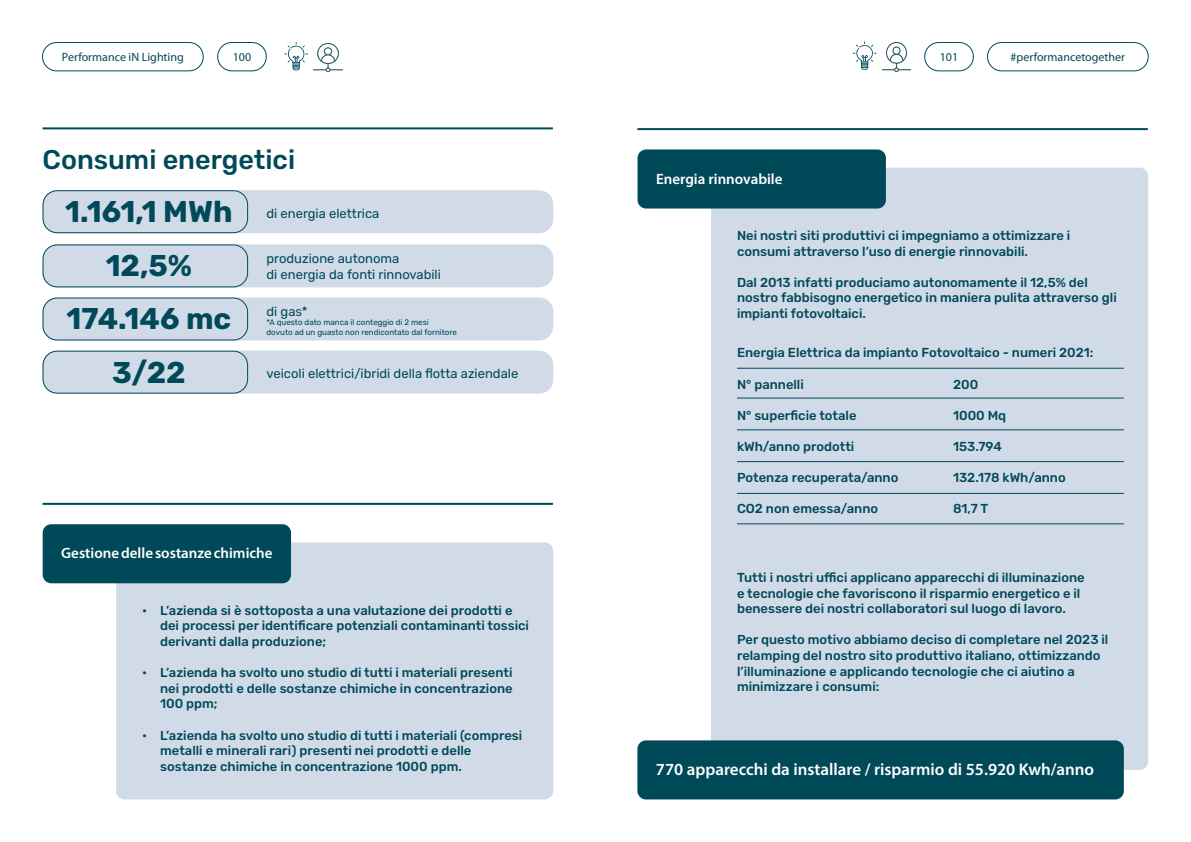
<style>
.page{position:relative;width:1191px;height:842px;background:#fff}
.page>*{position:absolute;margin:0;border:0;box-sizing:border-box;transform-origin:0 0}
.t1{font:700 30px/53.5px "Rubik";color:#004959;text-align:center}
.t2{font:300 27px "Rubik";color:#004959}
.t3{font:600 17px "Myriad Pro";color:#fff}
.t4{font:600 15px "Myriad Pro";color:#fff}
.t5{font:300 13px/15.6px "Rubik";color:#004959}
.t6{font:13px/16px "Rubik";color:#004959}
.t7{font:12px "Myriad Pro";color:#004959}
.t8{font:8px/9.6px "Rubik";color:#004959}
</style>
<div class="page">
<div style="left:42px;top:42px;width:161px;height:29px;border:1px solid #004959;border-radius:14px"></div>
<div style="left:987px;top:42px;width:161px;height:29px;border:1px solid #004959;border-radius:14px"></div>
<div style="left:217px;top:42px;width:49px;height:29px;border:1px solid #004959;border-radius:14px"></div>
<div style="left:924px;top:42px;width:49px;height:29px;border:1px solid #004959;border-radius:14px"></div>
<hr style="left:43px;top:127px;width:510px;height:2px;background:#004959">
<hr style="left:43px;top:503px;width:510px;height:2px;background:#004959">
<div style="left:43px;top:190px;width:510px;height:43px;background:#d1dbe8;border-radius:14px"></div>
<div style="left:43px;top:244px;width:510px;height:43px;background:#d1dbe8;border-radius:14px"></div>
<div style="left:43px;top:297px;width:510px;height:43px;background:#d1dbe8;border-radius:14px"></div>
<div style="left:43px;top:351px;width:510px;height:43px;background:#d1dbe8;border-radius:14px"></div>
<div style="left:43px;top:190px;width:205px;height:43px;border:1px solid #004959;border-radius:14px"></div>
<div style="left:43px;top:244px;width:205px;height:43px;border:1px solid #004959;border-radius:14px"></div>
<div style="left:43px;top:297px;width:205px;height:43px;border:1px solid #004959;border-radius:14px"></div>
<div style="left:43px;top:351px;width:205px;height:43px;border:1px solid #004959;border-radius:14px"></div>
<div style="left:116px;top:542px;width:437px;height:257px;background:#d1dbe8;border-radius:9px"></div>
<div style="left:43px;top:524px;width:248px;height:59px;background:#004959;border-radius:9px"></div>
<hr style="left:637px;top:128px;width:510px;height:2px;background:#004959">
<div style="left:711px;top:168px;width:437px;height:602px;background:#d1dbe8;border-radius:9px"></div>
<div style="left:637px;top:149px;width:249px;height:60px;background:#004959;border-radius:9px"></div>
<div style="left:637px;top:740px;width:486px;height:59px;background:#004959;border-radius:9px"></div>
<hr style="left:737px;top:368px;width:386px;height:1px;background:#004959">
<hr style="left:737px;top:398px;width:386px;height:1px;background:#004959">
<hr style="left:737px;top:429px;width:386px;height:1px;background:#004959">
<hr style="left:737px;top:461px;width:386px;height:1px;background:#004959">
<hr style="left:737px;top:493px;width:386px;height:1px;background:#004959">
<hr style="left:737px;top:523px;width:386px;height:1px;background:#004959">
<svg style="left:284px;top:42px;width:24px;height:28px"></svg>
<img style="left:314px;top:43px;width:28px;height:29px">
<svg style="left:852px;top:41px;width:24px;height:29px"></svg>
<img style="left:882px;top:43px;width:28px;height:28px">
<p class="t7" style="left:62px;top:50px;width:123px">Performance iN Lighting</p>
<p class="t7" style="left:233px;top:50px;width:20px">100</p>
<p class="t7" style="left:939px;top:50px;width:20px">101</p>
<p class="t7" style="left:1010px;top:50px;width:116px">#performancetogether</p>
<h2 class="t2" style="left:43px;top:144px;width:254px">Consumi energetici</h2>
<h1 class="t1" style="left:65px;top:186px;width:169px">1.161,1 MWh<br>12,5%<br>174.146 mc<br>3/22</h1>
<p class="t6" style="left:266px;top:206px;width:114px">di energia elettrica</p>
<p class="t6" style="left:266px;top:250px;width:176px">produzione autonoma<br>di energia da fonti rinnovabili</p>
<p class="t6" style="left:266px;top:303px;width:43px">di gas*</p>
<p class="t8" style="left:266px;top:318px;width:192px">*A questo dato manca il conteggio di 2 mesi dovuto ad un guasto non rendicontato dal fornitore</p>
<p class="t6" style="left:266px;top:366px;width:253px">veicoli elettrici/ibridi della flotta aziendale</p>
<p class="t4" style="left:61px;top:544px;width:213px">Gestione delle sostanze chimiche</p>
<p class="t5" style="left:160px;top:603px;width:370px;text-indent:-18px">• L’azienda si è sottoposta a una valutazione dei prodotti e dei processi per identificare potenziali contaminanti tossici derivanti dalla produzione;</p>
<p class="t5" style="left:160px;top:665px;width:354px;text-align:justify;text-indent:-18px">• L’azienda ha svolto uno studio di tutti i materiali presenti nei prodotti e delle sostanze chimiche in concentrazione 100 ppm;</p>
<p class="t5" style="left:160px;top:728px;width:364px;text-indent:-18px">• L’azienda ha svolto uno studio di tutti i materiali (compresi metalli e minerali rari) presenti nei prodotti e delle sostanze chimiche in concentrazione 1000 ppm.</p>
<p class="t4" style="left:656px;top:169px;width:128px">Energia rinnovabile</p>
<p class="t5" style="left:737px;top:228px;width:335px">Nei nostri siti produttivi ci impegniamo a ottimizzare i consumi attraverso l’uso di energie rinnovabili.</p>
<p class="t5" style="left:737px;top:275px;width:381px">Dal 2013 infatti produciamo autonomamente il 12,5% del nostro fabbisogno energetico in maniera pulita attraverso gli impianti fotovoltaici.</p>
<p class="t5" style="left:737px;top:345px;width:358px">Energia Elettrica da impianto Fotovoltaico - numeri 2021:</p>
<p class="t5" style="left:737px;top:377px;width:68px">N° pannelli</p>
<p class="t5" style="left:953px;top:377px;width:27px">200</p>
<p class="t5" style="left:737px;top:408px;width:121px">N° superficie totale</p>
<p class="t5" style="left:953px;top:408px;width:55px">1000 Mq</p>
<p class="t5" style="left:737px;top:439px;width:119px">kWh/anno prodotti</p>
<p class="t5" style="left:953px;top:439px;width:50px">153.794</p>
<p class="t5" style="left:737px;top:470px;width:163px">Potenza recuperata/anno</p>
<p class="t5" style="left:953px;top:470px;width:114px">132.178 kWh/anno</p>
<p class="t5" style="left:737px;top:501px;width:143px">CO2 non emessa/anno</p>
<p class="t5" style="left:953px;top:501px;width:37px">81,7 T</p>
<p class="t5" style="left:737px;top:570px;width:349px">Tutti i nostri uffici applicano apparecchi di illuminazione e tecnologie che favoriscono il risparmio energetico e il benessere dei nostri collaboratori sul luogo di lavoro.</p>
<p class="t5" style="left:737px;top:632px;width:373px">Per questo motivo abbiamo deciso di completare nel 2023 il relamping del nostro sito produttivo italiano, ottimizzando l’illuminazione e applicando tecnologie che ci aiutino a minimizzare i consumi:</p>
<h3 class="t3" style="left:656px;top:759px;width:440px">770 apparecchi da installare / risparmio di 55.920 Kwh/anno</h3>
</div>
